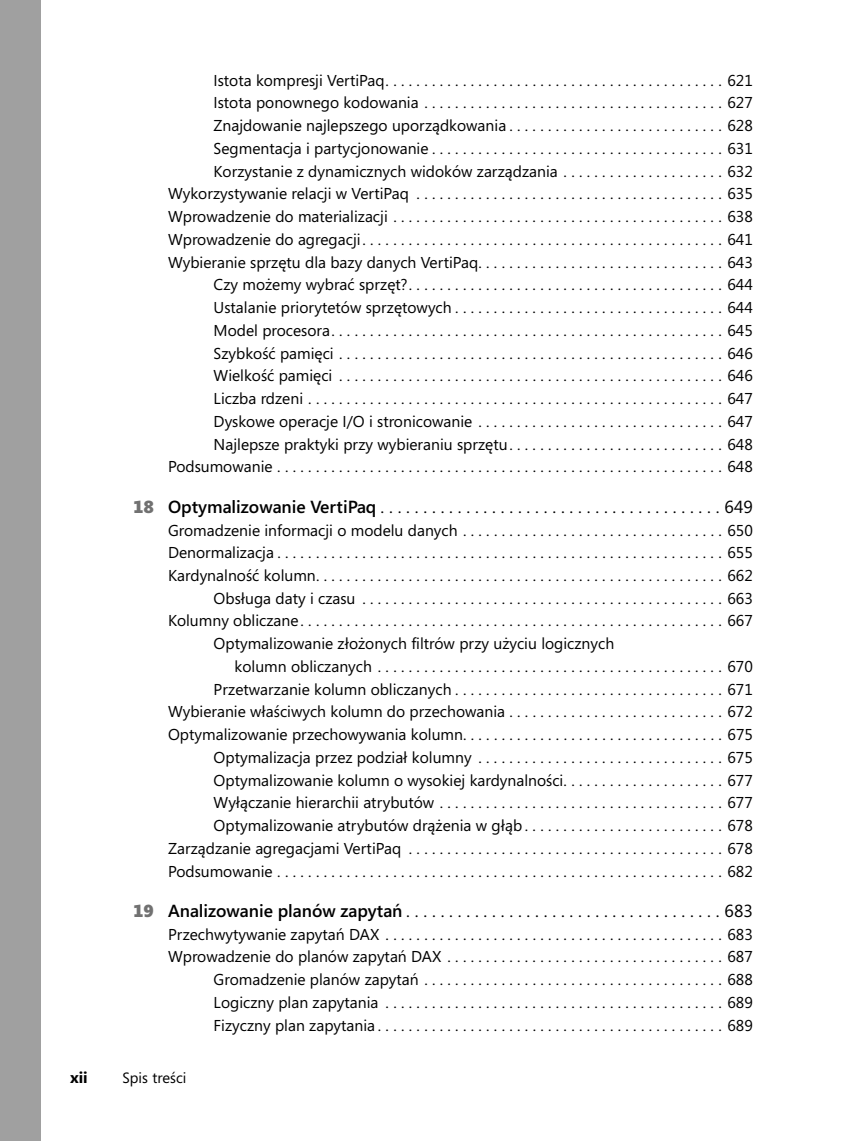
<style>
.page{position:relative;width:844px;height:1141px;background:#fff}
.page>*{position:absolute;margin:0;border:0;box-sizing:border-box;transform-origin:0 0}
.t1{font:17.5px "Segoe";color:#000}
.t2{font:15.75px/22.8px "Segoe";color:#000;text-align:right}
.t3{font:700 15.75px "Segoe";color:#000}
.t4{font:14.88px "Segoe";color:#000}
.s1{font-weight:900;color:#717171}
.s2{font-weight:600}
</style>
<div class="page">
<div style="left:0;top:0;width:40px;height:1141px;background:#a0a0a0"></div>
<p class="t2" style="left:168px;top:70px;width:586px">Istota kompresji VertiPaq . . . . . . . . . . . . . . . . . . . . . . . . . . . . . . . . . . . . . . . . . . . . 621<br>Istota ponownego kodowania . . . . . . . . . . . . . . . . . . . . . . . . . . . . . . . . . . . . . . . 627<br>Znajdowanie najlepszego uporządkowania . . . . . . . . . . . . . . . . . . . . . . . . . . . . 628<br>Segmentacja i partycjonowanie . . . . . . . . . . . . . . . . . . . . . . . . . . . . . . . . . . . . . . 631<br>Korzystanie z dynamicznych widoków zarządzania . . . . . . . . . . . . . . . . . . . . . 632<br>Wykorzystywanie relacji w VertiPaq . . . . . . . . . . . . . . . . . . . . . . . . . . . . . . . . . . . . . . . . 635<br>Wprowadzenie do materializacji . . . . . . . . . . . . . . . . . . . . . . . . . . . . . . . . . . . . . . . . . . . 638<br>Wprowadzenie do agregacji . . . . . . . . . . . . . . . . . . . . . . . . . . . . . . . . . . . . . . . . . . . . . . . 641<br>Wybieranie sprzętu dla bazy danych VertiPaq . . . . . . . . . . . . . . . . . . . . . . . . . . . . . . . . 643<br>Czy możemy wybrać sprzęt? . . . . . . . . . . . . . . . . . . . . . . . . . . . . . . . . . . . . . . . . . 644<br>Ustalanie priorytetów sprzętowych . . . . . . . . . . . . . . . . . . . . . . . . . . . . . . . . . . . 644<br>Model procesora . . . . . . . . . . . . . . . . . . . . . . . . . . . . . . . . . . . . . . . . . . . . . . . . . . . 645<br>Szybkość pamięci . . . . . . . . . . . . . . . . . . . . . . . . . . . . . . . . . . . . . . . . . . . . . . . . . . 646<br>Wielkość pamięci . . . . . . . . . . . . . . . . . . . . . . . . . . . . . . . . . . . . . . . . . . . . . . . . . . 646<br>Liczba rdzeni . . . . . . . . . . . . . . . . . . . . . . . . . . . . . . . . . . . . . . . . . . . . . . . . . . . . . . 647<br>Dyskowe operacje I/O i stronicowanie . . . . . . . . . . . . . . . . . . . . . . . . . . . . . . . . 647<br>Najlepsze praktyki przy wybieraniu sprzętu . . . . . . . . . . . . . . . . . . . . . . . . . . . . 648<br>Podsumowanie . . . . . . . . . . . . . . . . . . . . . . . . . . . . . . . . . . . . . . . . . . . . . . . . . . . . . . . . . . 648</p>
<p class="t1" style="left:133px;top:500px;width:621px"><span class="s1">18</span> <span class="s2">Optymalizowanie VertiPaq</span> . . . . . . . . . . . . . . . . . . . . . . . . . . . . . . . . . . . . . . . . 649</p>
<p class="t2" style="left:168px;top:520px;width:586px">Gromadzenie informacji o modelu danych . . . . . . . . . . . . . . . . . . . . . . . . . . . . . . . . . . 650</p>
<p class="t2" style="left:168px;top:543px;width:586px">Denormalizacja . . . . . . . . . . . . . . . . . . . . . . . . . . . . . . . . . . . . . . . . . . . . . . . . . . . . . . . . . . 655</p>
<p class="t2" style="left:168px;top:566px;width:586px">Kardynalność kolumn . . . . . . . . . . . . . . . . . . . . . . . . . . . . . . . . . . . . . . . . . . . . . . . . . . . . . 662</p>
<p class="t2" style="left:214px;top:588px;width:540px">Obsługa daty i czasu . . . . . . . . . . . . . . . . . . . . . . . . . . . . . . . . . . . . . . . . . . . . . . . 663</p>
<p class="t2" style="left:168px;top:611px;width:586px">Kolumny obliczane . . . . . . . . . . . . . . . . . . . . . . . . . . . . . . . . . . . . . . . . . . . . . . . . . . . . . . . 667</p>
<p class="t2" style="left:214px;top:634px;width:402px">Optymalizowanie złożonych filtrów przy użyciu logicznych</p>
<p class="t2" style="left:234px;top:657px;width:519px">kolumn obliczanych . . . . . . . . . . . . . . . . . . . . . . . . . . . . . . . . . . . . . . . . . . . . . 670</p>
<p class="t2" style="left:214px;top:679px;width:541px">Przetwarzanie kolumn obliczanych . . . . . . . . . . . . . . . . . . . . . . . . . . . . . . . . . . . 671</p>
<p class="t2" style="left:168px;top:702px;width:586px">Wybieranie właściwych kolumn do przechowania . . . . . . . . . . . . . . . . . . . . . . . . . . . . 672</p>
<p class="t2" style="left:168px;top:725px;width:586px">Optymalizowanie przechowywania kolumn. . . . . . . . . . . . . . . . . . . . . . . . . . . . . . . . . . 675</p>
<p class="t2" style="left:214px;top:748px;width:540px">Optymalizacja przez podział kolumny . . . . . . . . . . . . . . . . . . . . . . . . . . . . . . . . 675</p>
<p class="t2" style="left:214px;top:770px;width:541px">Optymalizowanie kolumn o wysokiej kardynalności . . . . . . . . . . . . . . . . . . . . . 677</p>
<p class="t2" style="left:214px;top:793px;width:540px">Wyłączanie hierarchii atrybutów . . . . . . . . . . . . . . . . . . . . . . . . . . . . . . . . . . . . . 677</p>
<p class="t2" style="left:214px;top:816px;width:541px">Optymalizowanie atrybutów drążenia w głąb . . . . . . . . . . . . . . . . . . . . . . . . . . 678</p>
<p class="t2" style="left:168px;top:839px;width:586px">Zarządzanie agregacjami VertiPaq . . . . . . . . . . . . . . . . . . . . . . . . . . . . . . . . . . . . . . . . . 678</p>
<p class="t2" style="left:168px;top:861px;width:586px">Podsumowanie . . . . . . . . . . . . . . . . . . . . . . . . . . . . . . . . . . . . . . . . . . . . . . . . . . . . . . . . . . 682</p>
<p class="t1" style="left:133px;top:904px;width:621px"><span class="s1">19</span> <span class="s2">Analizowanie planów zapytań</span> . . . . . . . . . . . . . . . . . . . . . . . . . . . . . . . . . . . . . 683</p>
<p class="t2" style="left:168px;top:924px;width:586px">Przechwytywanie zapytań DAX . . . . . . . . . . . . . . . . . . . . . . . . . . . . . . . . . . . . . . . . . . . . 683<br>Wprowadzenie do planów zapytań DAX . . . . . . . . . . . . . . . . . . . . . . . . . . . . . . . . . . . . 687<br>Gromadzenie planów zapytań . . . . . . . . . . . . . . . . . . . . . . . . . . . . . . . . . . . . . . . 688<br>Logiczny plan zapytania . . . . . . . . . . . . . . . . . . . . . . . . . . . . . . . . . . . . . . . . . . . . 689<br>Fizyczny plan zapytania . . . . . . . . . . . . . . . . . . . . . . . . . . . . . . . . . . . . . . . . . . . . . 689</p>
<p class="t3" style="left:70px;top:1068px;width:19px">xii</p>
<p class="t4" style="left:122px;top:1072px;width:65px">Spis treści</p>
</div>
